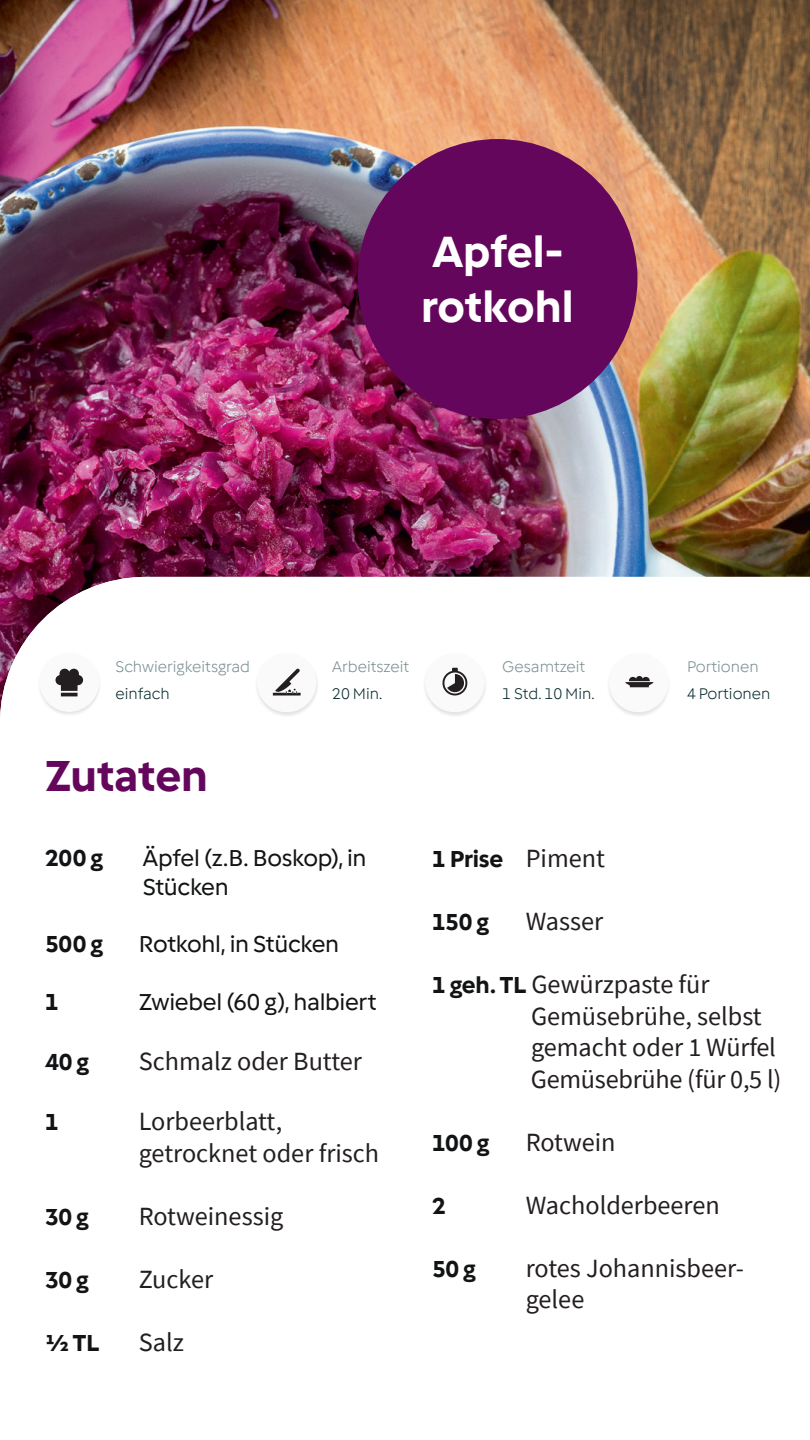
<style>
.page{position:relative;width:810px;height:1440px;background:#fff}
.page>*{position:absolute;margin:0;border:0;box-sizing:border-box;transform-origin:0 0}
.t1{font:700 45.38px/54.4px "Vorwerk";color:#fff}
.t2{font:700 45px "Vorwerk";letter-spacing:-.005em;color:#64075c}
.t3{font:26.25px/31.5px "Source Sans Pro";color:#231f20}
.t4{font:24px/28.8px "Vorwerk";letter-spacing:-.015em;color:#111314}
.t5{font:700 24px "Vorwerk";letter-spacing:-.005em;color:#111314}
.t6{font:300 16.12px "Vorwerk";color:#768c8e}
.t7{font:300 16.12px "Vorwerk";color:#042629}
.s1{font-family:"Source Sans Pro";font-weight:400;font-size:26.25px;color:#231f20}
.s2{font-family:"Vorwerk";font-weight:700;font-size:24px;color:#111314}
</style>
<div class="page">
<img style="left:0;top:0;width:810px;height:577px">
<div style="left:358px;top:139px;width:280px;height:280px;background:#64075c;border-radius:50%"></div>
<svg style="left:0;top:577px;width:136px;height:138px"></svg>
<img style="left:37px;top:652px;width:64px;height:63px">
<div style="left:40px;top:653px;width:59px;height:59px;background:#fafafa;border-radius:50%"></div>
<svg style="left:56px;top:669px;width:27px;height:27px"></svg>
<img style="left:256px;top:674px;width:62px;height:42px">
<div style="left:257px;top:653px;width:59px;height:59px;background:#fafafa;border-radius:50%"></div>
<svg style="left:273px;top:669px;width:28px;height:27px"></svg>
<img style="left:424px;top:677px;width:62px;height:39px">
<div style="left:425px;top:653px;width:59px;height:59px;background:#fafafa;border-radius:50%"></div>
<svg style="left:442px;top:668px;width:25px;height:28px"></svg>
<img style="left:608px;top:685px;width:61px;height:31px">
<div style="left:609px;top:653px;width:59px;height:59px;background:#fafafa;border-radius:50%"></div>
<svg style="left:626px;top:676px;width:27px;height:11px"></svg>
<h1 class="t1" style="left:421px;top:223px;width:154px">Apfel&shy;rotkohl</h1>
<p class="t6" style="left:116px;top:656px;width:136px">Schwierigkeitsgrad</p>
<p class="t7" style="left:116px;top:684px;width:56px">einfach</p>
<p class="t6" style="left:332px;top:656px;width:78px">Arbeitszeit</p>
<p class="t7" style="left:332px;top:684px;width:52px">20 Min.</p>
<p class="t6" style="left:502px;top:656px;width:85px">Gesamtzeit</p>
<p class="t7" style="left:502px;top:684px;width:94px">1 Std. 10 Min.</p>
<p class="t6" style="left:687px;top:656px;width:73px">Portionen</p>
<p class="t7" style="left:687px;top:684px;width:85px">4 Portionen</p>
<h2 class="t2" style="left:45px;top:747px;width:165px">Zutaten</h2>
<p class="t5" style="left:45px;top:842px;width:60px">200 g</p>
<p class="t4" style="left:143px;top:842px;width:225px">Äpfel (z.B. Boskop), in<br>Stücken</p>
<p class="t5" style="left:45px;top:929px;width:60px">500 g</p>
<p class="t4" style="left:139px;top:929px;width:202px">Rotkohl, in Stücken</p>
<p class="t5" style="left:45px;top:986px;width:15px">1</p>
<p class="t4" style="left:139px;top:986px;width:239px">Zwiebel (60 g), halbiert</p>
<p class="t5" style="left:45px;top:1046px;width:46px">40 g</p>
<p class="t3" style="left:139px;top:1045px;width:225px">Schmalz oder Butter</p>
<p class="t5" style="left:45px;top:1107px;width:15px">1</p>
<p class="t3" style="left:139px;top:1106px;width:242px">Lorbeerblatt, getrocknet oder frisch</p>
<p class="t5" style="left:45px;top:1201px;width:45px">30 g</p>
<p class="t3" style="left:139px;top:1200px;width:146px">Rotweinessig</p>
<p class="t5" style="left:45px;top:1264px;width:45px">30 g</p>
<p class="t3" style="left:139px;top:1263px;width:76px">Zucker</p>
<p class="t5" style="left:45px;top:1327px;width:56px">½ TL</p>
<p class="t3" style="left:139px;top:1326px;width:47px">Salz</p>
<p class="t5" style="left:432px;top:844px;width:175px">1 Prise <span class="s1">Piment</span></p>
<p class="t5" style="left:432px;top:907px;width:59px">150 g</p>
<p class="t3" style="left:526px;top:906px;width:79px">Wasser</p>
<p class="t3" style="left:531px;top:969px;width:252px;text-indent:-99px"><span class="s2">1 geh. TL</span> Gewürzpaste für<br>Gemüsebrühe, selbst gemacht oder 1 Würfel<br>Gemüsebrühe (für 0,5 l)</p>
<p class="t5" style="left:432px;top:1127px;width:59px">100 g</p>
<p class="t3" style="left:526px;top:1126px;width:91px">Rotwein</p>
<p class="t5" style="left:432px;top:1190px;width:15px">2</p>
<p class="t3" style="left:526px;top:1189px;width:196px">Wacholderbeeren</p>
<p class="t5" style="left:432px;top:1253px;width:46px">50 g</p>
<p class="t3" style="left:526px;top:1252px;width:220px">rotes Johannisbeer&shy;gelee</p>
</div>
